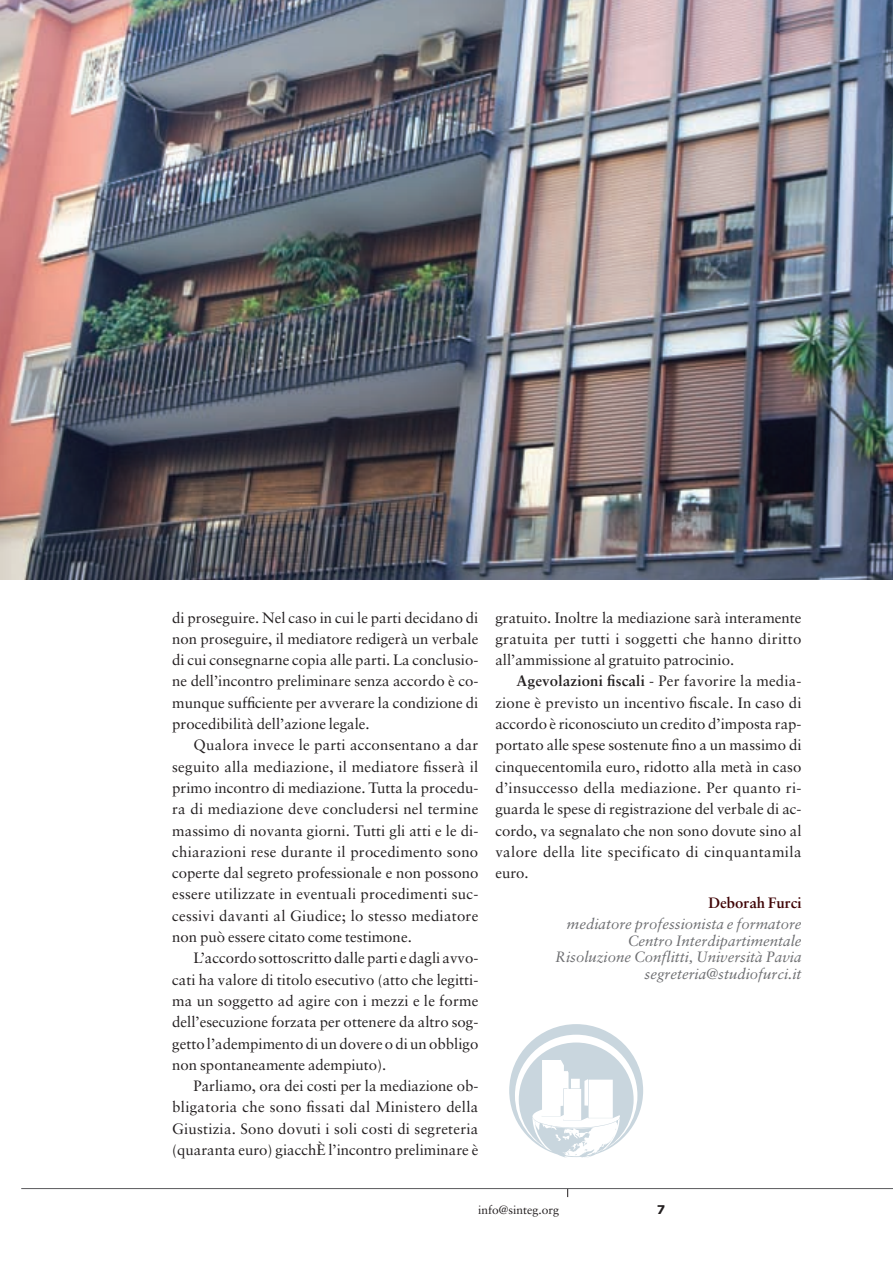
<style>
.page{position:relative;width:893px;height:1263px;background:#fff}
.page>*{position:absolute;margin:0;border:0;box-sizing:border-box;transform-origin:0 0}
.t1{font:15px/21.3px "Sabon";color:#231f20;text-align:justify}
.t2{font:italic 15px/16.5px "Sabon";color:#6c6d70;text-align:right}
.t3{font:700 15px "Sabon";color:#3f0406}
.t4{font:12px "Sabon";color:#231f20}
.t5{font:700 12px "Verdana";color:#231f20}
.s1{font-weight:700}
</style>
<div class="page">
<svg style="left:509px;top:1024px;width:134px;height:134px"></svg>
<hr style="left:21px;top:1188px;width:872px;height:1px;background:#5a5a5d">
<img style="left:0;top:0;width:893px;height:580px">
<p class="t1" style="left:172px;top:608px;width:308px">di proseguire. Nel caso in cui le parti decidano di non proseguire, il mediatore redigerà un verbale di cui consegnarne copia alle parti. La conclusio&shy;ne dell’incontro preliminare senza accordo è co&shy;munque sufficiente per avverare la condizione di procedibilità dell’azione legale.</p>
<p class="t1" style="left:172px;top:736px;width:308px;text-indent:21px">Qualora invece le parti acconsentano a dar seguito alla mediazione, il mediatore fisserà il primo incontro di mediazione. Tutta la procedu&shy;ra di mediazione deve concludersi nel termine massimo di novanta giorni. Tutti gli atti e le di&shy;chiarazioni rese durante il procedimento sono coperte dal segreto professionale e non possono essere utilizzate in eventuali procedimenti suc&shy;cessivi davanti al Giudice; lo stesso mediatore non può essere citato come testimone.</p>
<p class="t1" style="left:172px;top:949px;width:308px;text-indent:21px">L’accordo sottoscritto dalle parti e dagli avvo&shy;cati ha valore di titolo esecutivo (atto che legitti&shy;ma un soggetto ad agire con i mezzi e le forme dell’esecuzione forzata per ottenere da altro sog&shy;getto l’adempimento di un dovere o di un obbligo non spontaneamente adempiuto).</p>
<p class="t1" style="left:172px;top:1076px;width:308px;text-indent:21px">Parliamo, ora dei costi per la mediazione ob&shy;bligatoria che sono fissati dal Ministero della Giustizia. Sono dovuti i soli costi di segreteria (quaranta euro) giacchÈ l’incontro preliminare è</p>
<p class="t1" style="left:495px;top:608px;width:308px">gratuito. Inoltre la mediazione sarà interamente gratuita per tutti i soggetti che hanno diritto all’ammissione al gratuito patrocinio.</p>
<p class="t1" style="left:495px;top:672px;width:308px;text-indent:21px"><span class="s1">Agevolazioni fiscali</span> - Per favorire la media&shy;zione è previsto un incentivo fiscale. In caso di accordo è riconosciuto un credito d’imposta rap&shy;portato alle spese sostenute fino a un massimo di cinquecentomila euro, ridotto alla metà in caso d’insuccesso della mediazione. Per quanto ri&shy;guarda le spese di registrazione del verbale di ac&shy;cordo, va segnalato che non sono dovute sino al valore della lite specificato di cinquantamila euro.</p>
<p class="t3" style="left:709px;top:896px;width:94px">Deborah Furci</p>
<p class="t2" style="left:555px;top:917px;width:248px">mediatore professionista e formatore Centro Interdipartimentale Risoluzione Conflitti, Università Pavia segreteria@studiofurci.it</p>
<p class="t4" style="left:478px;top:1205px;width:82px">info@sinteg.org</p>
<p class="t5" style="left:657px;top:1202px;width:10px">7</p>
</div>
